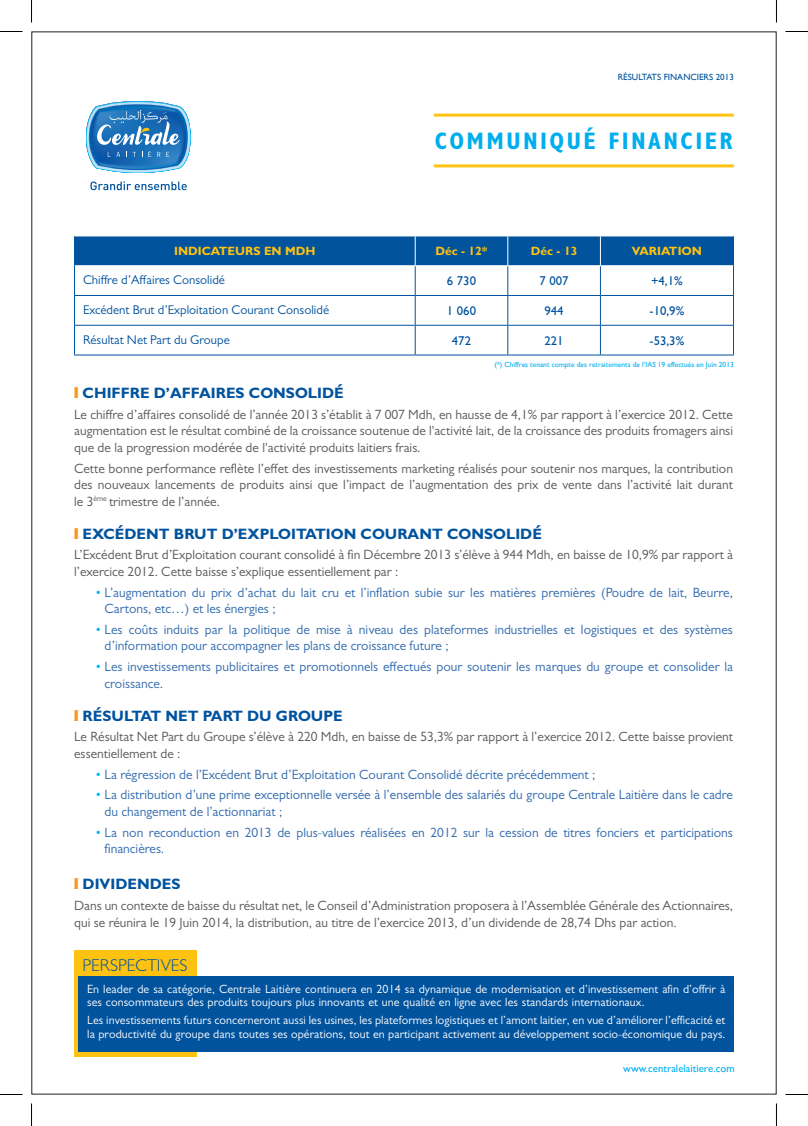
<style>
.page{position:relative;width:808px;height:1126px;background:#fff}
.page>*{position:absolute;margin:0;border:0;box-sizing:border-box;transform-origin:0 0}
.t1{font:700 condensed 24px "Gill Sans MT Pro";letter-spacing:.1em;color:#00aeef}
.t2{font:300 17.25px "Gill Sans MT Pro";color:#01539e}
.t3{font:700 15.15px "Gill Sans MT Pro";color:#01539e}
.t4{font:13.5px/16.5px "Gill Sans MT Pro";color:#57585a}
.t5{font:13.5px/16.5px "Gill Sans MT Pro";color:#3069ad}
.t6{font:12.75px "Gill Sans MT Pro";color:#01539e}
.t7{font:12.75px "Gill Sans";color:#01539e}
.t8{font:12px/13.5px "Gill Sans MT Pro";letter-spacing:.005em;color:#fff}
.t9{font:700 12px "Gill Sans MT Pro";color:#fec210}
.t10{font:10.8px "Gill Sans";color:#00aeef}
.t11{font:9px "Gill Sans";color:#01539e}
.t12{font:7.5px "Gill Sans";color:#00aeef}
.s1{color:#f7971d}
.s2{color:#00baf1}
</style>
<div class="page">
<div style="left:74px;top:950px;width:122px;height:29px;background:#fec210"></div>
<hr style="left:74px;top:355px;width:341px;height:1px;background:#01539e">
<hr style="left:415px;top:355px;width:92px;height:1px;background:#01539e">
<hr style="left:507px;top:355px;width:93px;height:1px;background:#01539e">
<hr style="left:600px;top:355px;width:133px;height:1px;background:#01539e">
<svg style="left:74px;top:236px;width:659px;height:119px"></svg>
<hr style="left:75px;top:265px;width:340px;height:1px;background:#fff">
<hr style="left:415px;top:265px;width:92px;height:1px;background:#fff">
<hr style="left:507px;top:265px;width:93px;height:1px;background:#fff">
<hr style="left:600px;top:265px;width:132px;height:1px;background:#fff">
<hr style="left:74px;top:236px;width:1px;height:30px;background:#01539e">
<hr style="left:732px;top:236px;width:1px;height:30px;background:#01539e">
<div style="left:74px;top:976px;width:122px;height:81px;background:#fec210"></div>
<div style="left:79px;top:976px;width:654px;height:76px;background:#01539e"></div>
<svg style="left:90px;top:181px;width:97px;height:9px"></svg>
<svg style="left:86px;top:101px;width:105px;height:72px"></svg>
<hr style="left:433px;top:164px;width:300px;height:3px;background:#fec210">
<hr style="left:433px;top:114px;width:300px;height:3px;background:#fec210">
<svg style="left:0;top:31px;width:22px;height:1px"></svg>
<svg style="left:785px;top:31px;width:22px;height:1px"></svg>
<svg style="left:0;top:1094px;width:22px;height:1px"></svg>
<svg style="left:785px;top:1094px;width:22px;height:1px"></svg>
<svg style="left:31px;top:0;width:1px;height:22px"></svg>
<svg style="left:31px;top:1103px;width:1px;height:23px"></svg>
<p class="t11" style="left:617px;top:72px;width:117px">RÉSULTATS FINANCIERS 2013</p>
<h1 class="t1" style="left:434px;top:127px;width:299px">COMMUNIQUÉ FINANCIER</h1>
<p class="t9" style="left:174px;top:243px;width:143px">INDICATEURS EN MDH</p>
<p class="t9" style="left:435px;top:243px;width:54px">Déc - 12*</p>
<p class="t9" style="left:530px;top:243px;width:48px">Déc - 13</p>
<p class="t9" style="left:631px;top:243px;width:72px">VARIATION</p>
<p class="t6" style="left:83px;top:272px;width:143px">Chiffre d’Affaires Consolidé</p>
<p class="t7" style="left:446px;top:273px;width:31px">6 730</p>
<p class="t7" style="left:539px;top:273px;width:31px">7 007</p>
<p class="t7" style="left:650px;top:273px;width:33px">+4,1%</p>
<p class="t6" style="left:83px;top:302px;width:247px">Excédent Brut d’Exploitation Courant Consolidé</p>
<p class="t7" style="left:446px;top:303px;width:31px">1 060</p>
<p class="t7" style="left:544px;top:303px;width:21px">944</p>
<p class="t7" style="left:649px;top:303px;width:36px">-10,9%</p>
<p class="t6" style="left:83px;top:332px;width:148px">Résultat Net Part du Groupe</p>
<p class="t7" style="left:451px;top:333px;width:21px">472</p>
<p class="t7" style="left:544px;top:333px;width:21px">221</p>
<p class="t7" style="left:649px;top:333px;width:36px">-53,3%</p>
<p class="t12" style="left:494px;top:360px;width:241px">(*) Chiffres tenant compte des retraitements de l’IAS 19 effectués en Juin 2013</p>
<p class="t3" style="left:74px;top:384px;width:271px"><span class="s1">❙</span> CHIFFRE D’AFFAIRES CONSOLIDÉ</p>
<p class="t4" style="left:74px;top:406px;width:660px;text-align:justify">Le chiffre d’affaires consolidé de l’année 2013 s’établit à 7 007 Mdh, en hausse de 4,1% par rapport à l’exercice 2012. Cette augmentation est le résultat combiné de la croissance soutenue de l'activité lait, de la croissance des produits fromagers ainsi que de la progression modérée de l'activité produits laitiers frais.</p>
<p class="t4" style="left:74px;top:460px;width:660px;text-align:justify">Cette bonne performance reflète l’effet des investissements marketing réalisés pour soutenir nos marques, la contribution des nouveaux lancements de produits ainsi que l’impact de l’augmentation des prix de vente dans l’activité lait durant le 3<sup>ème</sup> trimestre de l’année.</p>
<p class="t3" style="left:74px;top:524px;width:469px"><span class="s1">❙</span> EXCÉDENT BRUT D’EXPLOITATION COURANT CONSOLIDÉ</p>
<p class="t4" style="left:74px;top:547px;width:660px">L’Excédent Brut d’Exploitation courant consolidé à fin Décembre 2013 s’élève à 944 Mdh, en baisse de 10,9% par rapport à l’exercice 2012. Cette baisse s’explique essentiellement par :</p>
<p class="t5" style="left:104px;top:584px;width:629px;text-indent:-9px"><span class="s2">•</span> L’augmentation du prix d’achat du lait cru et l’inflation subie sur les matières premières (Poudre de lait, Beurre,<br>Cartons, etc…) et les énergies ;</p>
<p class="t5" style="left:104px;top:621px;width:629px;text-indent:-9px"><span class="s2">•</span> Les coûts induits par la politique de mise à niveau des plateformes industrielles et logistiques et des systèmes d’information pour accompagner les plans de croissance future ;</p>
<p class="t5" style="left:104px;top:658px;width:629px;text-indent:-9px"><span class="s2">•</span> Les investissements publicitaires et promotionnels effectués pour soutenir les marques du groupe et consolider la croissance.</p>
<p class="t3" style="left:74px;top:706px;width:270px"><span class="s1">❙</span> RÉSULTAT NET PART DU GROUPE</p>
<p class="t4" style="left:74px;top:729px;width:660px">Le Résultat Net Part du Groupe s’élève à 220 Mdh, en baisse de 53,3% par rapport à l’exercice 2012. Cette baisse provient essentiellement de :</p>
<p class="t5" style="left:95px;top:766px;width:501px"><span class="s2">•</span> La régression de l’Excédent Brut d’Exploitation Courant Consolidé décrite précédemment ;</p>
<p class="t5" style="left:104px;top:787px;width:629px;text-indent:-9px"><span class="s2">•</span> La distribution d’une prime exceptionnelle versée à l’ensemble des salariés du groupe Centrale Laitière dans le cadre du changement de l’actionnariat ;</p>
<p class="t5" style="left:104px;top:824px;width:629px;text-indent:-9px"><span class="s2">•</span> La non reconduction en 2013 de plus-values réalisées en 2012 sur la cession de titres fonciers et participations financières.</p>
<p class="t3" style="left:74px;top:875px;width:108px"><span class="s1">❙</span> DIVIDENDES</p>
<p class="t4" style="left:74px;top:897px;width:660px">Dans un contexte de baisse du résultat net, le Conseil d’Administration proposera à l’Assemblée Générale des Actionnaires, qui se réunira le 19 Juin 2014, la distribution, au titre de l’exercice 2013, d’un dividende de 28,74 Dhs par action.</p>
<p class="t2" style="left:83px;top:954px;width:106px">PERSPECTIVES</p>
<p class="t8" style="left:87px;top:982px;width:639px">En leader de sa catégorie, Centrale Laitière continuera en 2014 sa dynamique de modernisation et d’investissement afin d’offrir à ses consommateurs des produits toujours plus innovants et une qualité en ligne avec les standards internationaux.</p>
<p class="t8" style="left:87px;top:1013px;width:639px">Les investissements futurs concerneront aussi les usines, les plateformes logistiques et l’amont laitier, en vue d’améliorer l’efficacité et la productivité du groupe dans toutes ses opérations, tout en participant activement au développement socio-économique du pays.</p>
<p class="t10" style="left:623px;top:1062px;width:113px">www.centralelaitiere.com</p>
</div>
